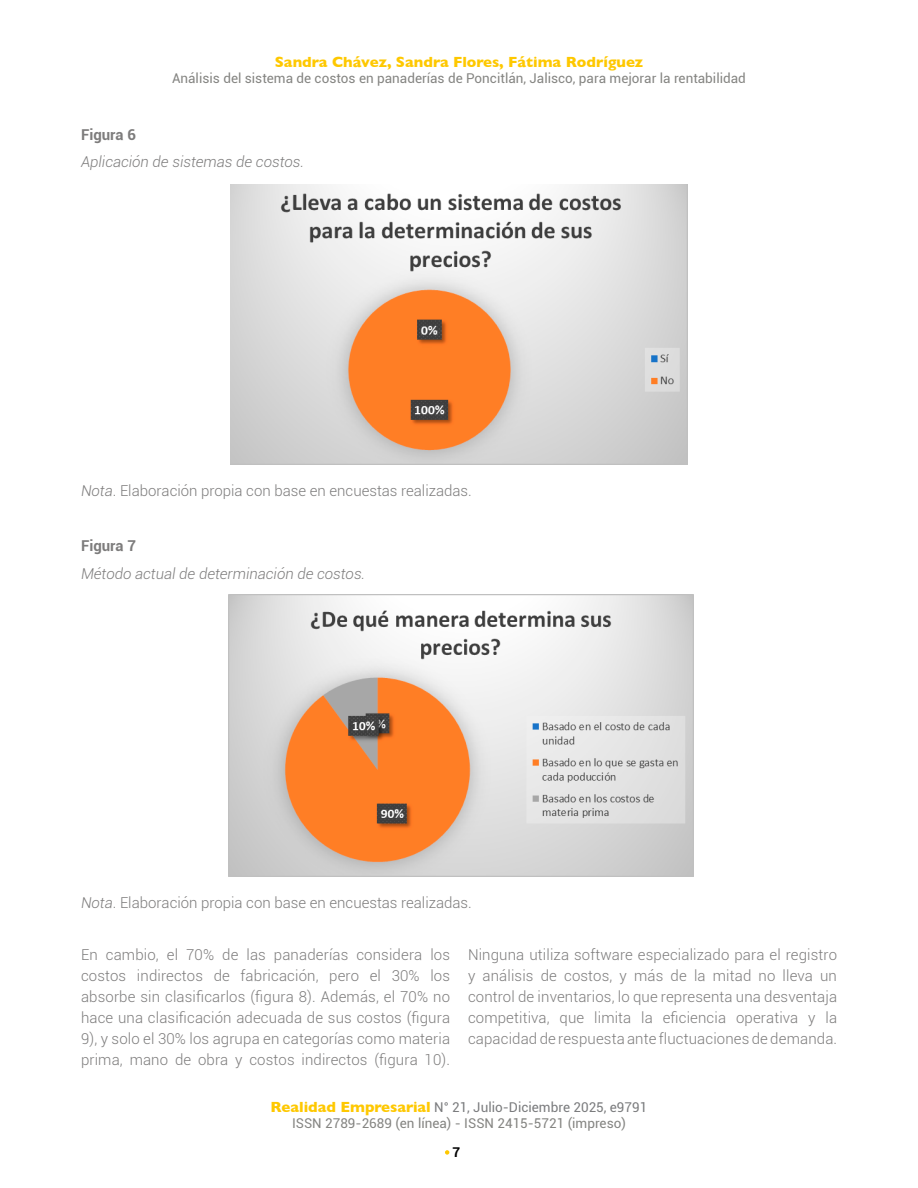
<style>
.page{position:relative;width:918px;height:1188px;background:#fff}
.page>*{position:absolute;margin:0;border:0;box-sizing:border-box;transform-origin:0 0}
.t1{font:300 15px/21px "Roboto";letter-spacing:.005em;color:#7d7c7c;text-align:justify}
.t2{font:italic 300 15px "Roboto";color:#7d7c7c}
.t3{font:700 15px "Gill Sans";color:#fec800}
.t4{font:700 15px "Roboto";color:#7d7c7c}
.t5{font:13.5px/16.2px "Roboto";color:#858582;text-align:center}
.t6{font:700 13.5px "Roboto";color:#000}
.s1{font-style:italic}
.s2{font-family:"Gill Sans";font-weight:700;font-size:15px;color:#fec800}
.s3{color:#7b7c7e}
</style>
<div class="page">
<svg style="left:445px;top:1150px;width:4px;height:5px"></svg>
<img style="left:230px;top:185px;width:458px;height:279px">
<img style="left:229px;top:595px;width:465px;height:282px">
<p class="t3" style="left:275px;top:50px;width:370px">Sandra Chávez, Sandra Flores, Fátima Rodríguez</p>
<p class="t5" style="left:172px;top:70px;width:575px">Análisis del sistema de costos en panaderías de Poncitlán, Jalisco, para mejorar la rentabilidad</p>
<p class="t4" style="left:81px;top:124px;width:56px">Figura 6</p>
<p class="t2" style="left:81px;top:152px;width:225px">Aplicación de sistemas de costos.</p>
<p class="t1" style="left:81px;top:479px;width:392px"><span class="s1">Nota</span>. Elaboración propia con base en encuestas realizadas.</p>
<p class="t4" style="left:81px;top:535px;width:56px">Figura 7</p>
<p class="t2" style="left:81px;top:563px;width:286px">Método actual de determinación de costos.</p>
<p class="t1" style="left:81px;top:891px;width:392px"><span class="s1">Nota</span>. Elaboración propia con base en encuestas realizadas.</p>
<p class="t1" style="left:81px;top:944px;width:371px">En cambio, el 70% de las panaderías considera los costos indirectos de fabricación, pero el 30% los absorbe sin clasificarlos (figura 8). Además, el 70% no hace una clasificación adecuada de sus costos (figura 9), y solo el 30% los agrupa en categorías como materia prima, mano de obra y costos indirectos (figura 10).</p>
<p class="t1" style="left:468px;top:944px;width:371px">Ninguna utiliza software especializado para el registro y análisis de costos, y más de la mitad no lleva un control de inventarios, lo que representa una desventaja competitiva, que limita la eficiencia operativa y la capacidad de respuesta ante fluctuaciones de demanda.</p>
<p class="t5" style="left:271px;top:1098px;width:378px"><span class="s2">Realidad Empresarial</span> <span class="s3">N° 21, Julio-Diciembre 2025, e9791<br></span>ISSN 2789-2689 (en línea) - ISSN 2415-5721 (impreso)</p>
<p class="t6" style="left:453px;top:1143px;width:9px">7</p>
</div>
